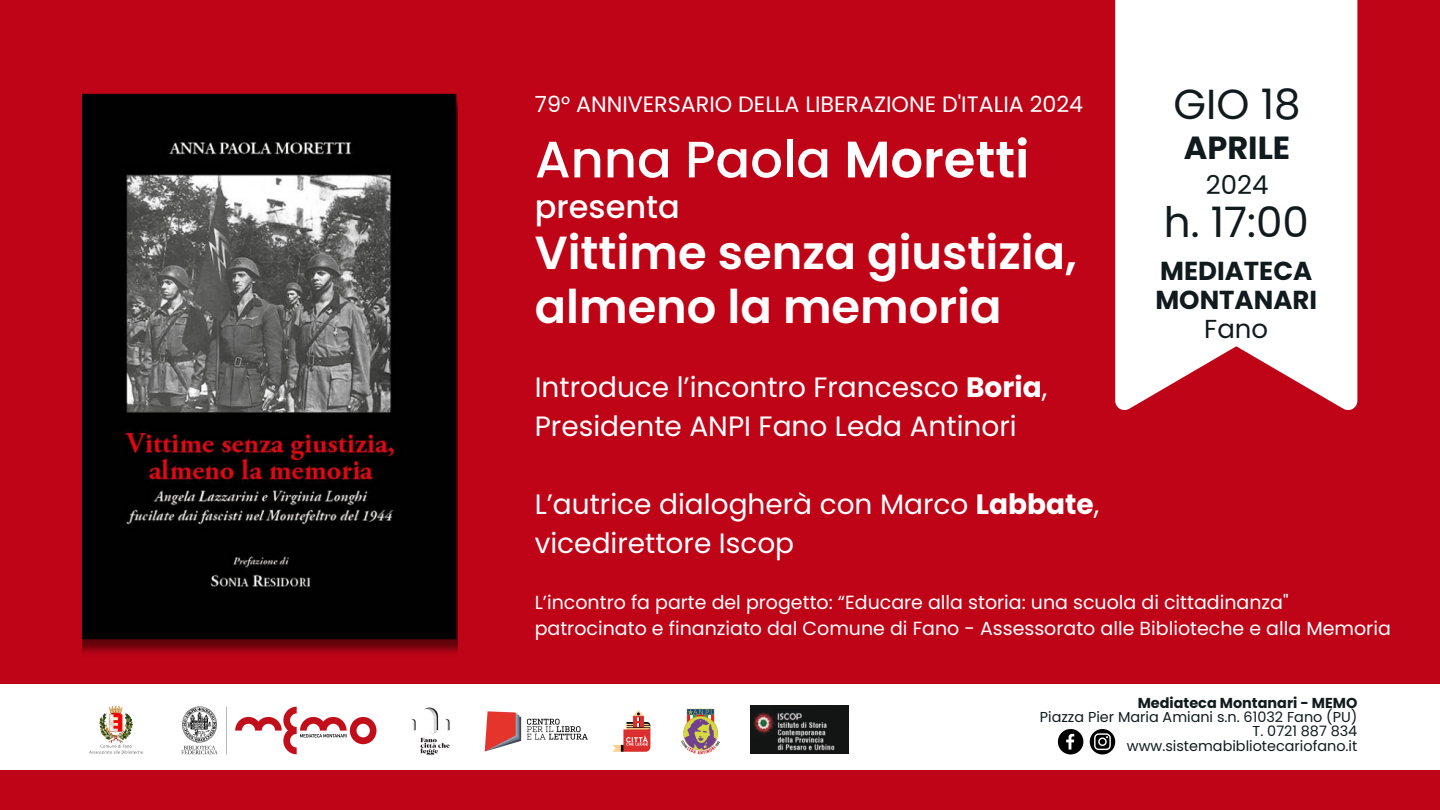
<style>
.page{position:relative;width:1440px;height:810px;background:#bf0417}
.page>*{position:absolute;margin:0;border:0;box-sizing:border-box;transform-origin:0 0}
.t1{font:500 51.2px "Poppins";color:#fff}
.t2{font:600 46.4px/53.2px "Poppins";color:#fff}
.t3{font:42px "Poppins";color:#111b1e}
.t4{font:500 32px "Poppins";color:#fff}
.t5{font:700 32px "Poppins";color:#111b1e}
.t6{font:28px/39px "Poppins";color:#fff}
.t7{font:700 26px/29.2px "Poppins";color:#111b1e;text-align:center}
.t8{font:26px "Poppins";color:#111b1e}
.t9{font:22.2px "Poppins";color:#fff}
.t10{font:19px/26.2px "Poppins";color:#fff}
.t11{font:14.4px "Poppins";color:#111b1e}
.t12{font:700 14.4px "Poppins";color:#111b1e}
.s1{font-weight:600}
.s2{font-weight:700}
.s3{font-weight:400}
</style>
<div class="page">
<div style="left:0;top:684px;width:1440px;height:85px;background:#fff"></div>
<img style="left:169px;top:706px;width:215px;height:64px">
<img style="left:411px;top:707px;width:39px;height:49px">
<svg style="left:1090px;top:729px;width:25px;height:25px"></svg>
<svg style="left:1058px;top:729px;width:25px;height:25px"></svg>
<img style="left:89px;top:705px;width:54px;height:49px">
<svg style="left:1115px;top:0;width:242px;height:410px;background:#faedee"></svg>
<img style="left:82px;top:93px;width:375px;height:561px">
<img style="left:484px;top:710px;width:167px;height:42px">
<img style="left:750px;top:705px;width:98px;height:48px">
<img style="left:681px;top:709px;width:39px;height:45px">
<p class="t9" style="left:535px;top:88px;width:550px">79° ANNIVERSARIO DELLA LIBERAZIONE D'ITALIA 2024</p>
<p class="t1" style="left:535px;top:124px;width:496px">Anna Paola <span class="s1">Moretti</span></p>
<p class="t4" style="left:535px;top:184px;width:146px">presenta</p>
<p class="t2" style="left:535px;top:227px;width:544px">Vittime senza giustizia, almeno la memoria</p>
<h4 class="t6" style="left:535px;top:367px;width:514px">Introduce l’incontro Francesco <span class="s2">Boria</span>,<br>Presidente ANPI Fano Leda Antinori</h4>
<h5 class="t6" style="left:535px;top:484px;width:566px">L’autrice dialogherà con Marco <span class="s2">Labbate</span>, vicedirettore Iscop</h5>
<p class="t3" style="left:1174px;top:75px;width:129px">GIO 18</p>
<p class="t5" style="left:1184px;top:125px;width:108px">APRILE</p>
<p class="t8" style="left:1206px;top:166px;width:64px">2024</p>
<p class="t3" style="left:1164px;top:193px;width:146px">h. 17:00</p>
<p class="t7" style="left:1155px;top:256px;width:163px">MEDIATECA<br>MONTANARI<br><span class="s3">Fano</span></p>
<p class="t10" style="left:535px;top:589px;width:858px">L’incontro fa parte del progetto: “Educare alla storia: una scuola di cittadinanza" patrocinato e finanziato dal Comune di Fano - Assessorato alle Biblioteche e alla Memoria</p>
<h1 class="t12" style="left:1138px;top:693px;width:221px">Mediateca Montanari - MEMO</h1>
<h5 class="t11" style="left:1040px;top:707px;width:319px">Piazza Pier Maria Amiani s.n. 61032 Fano (PU)</h5>
<h5 class="t11" style="left:1253px;top:721px;width:106px">T. 0721 887 834</h5>
<p class="t11" style="left:1127px;top:736px;width:232px">www.sistemabibliotecariofano.it</p>
</div>
